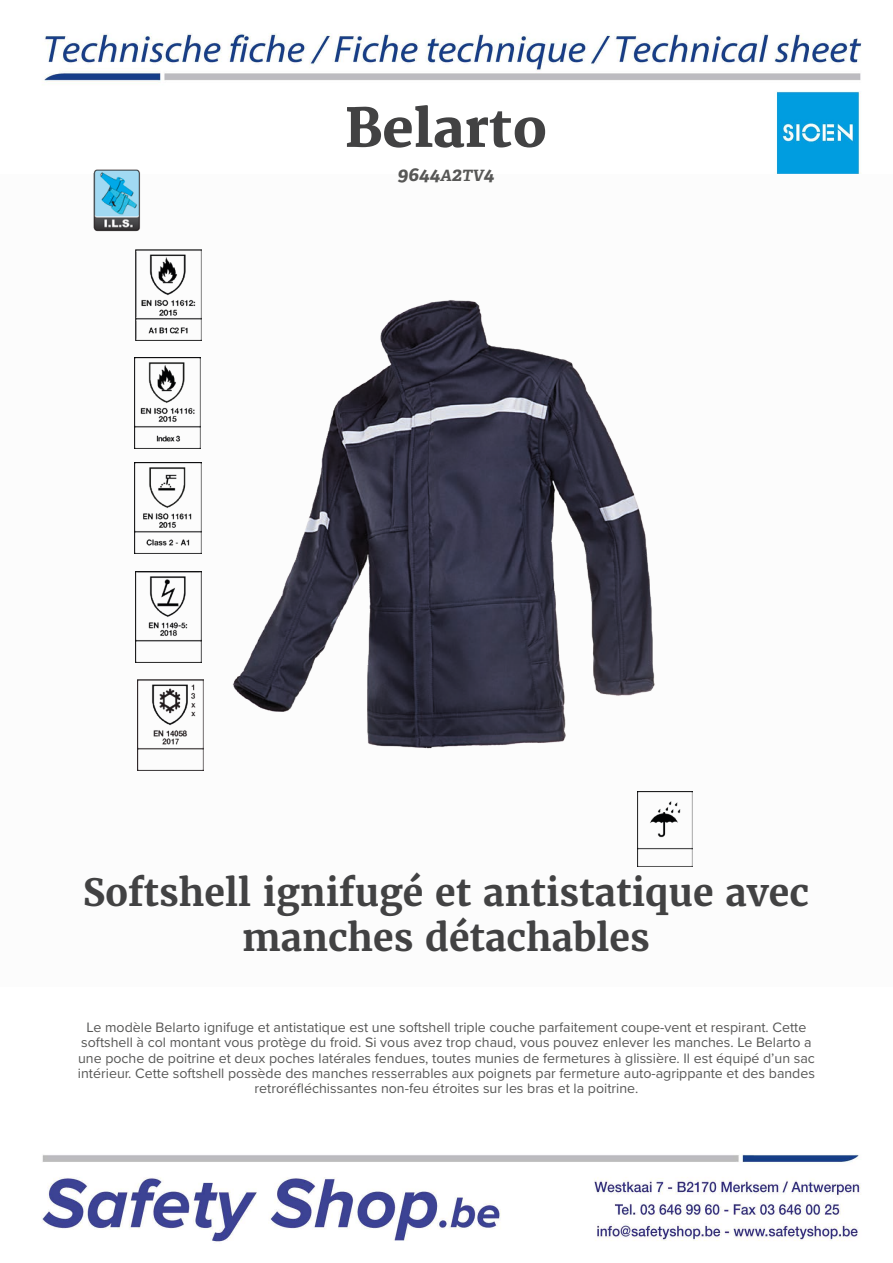
<style>
.page{position:relative;width:893px;height:1263px;background:#fff}
.page>*{position:absolute;margin:0;border:0;box-sizing:border-box;transform-origin:0 0}
.t1{font:800 52.5px "Merriweather";color:#424243}
.t2{font:700 37.5px/45px "Merriweather";color:#424243;text-align:center}
.t3{font:italic 700 19.5px "Adelle PE";color:#575756}
.t4{font:14.25px/15.3px "Proxima Nova";color:#575756;text-align:center}
.s1{font-size:15.6px}
</style>
<div class="page">
<img style="left:41px;top:33px;width:821px;height:1209px">
<div style="left:0;top:174px;width:893px;height:813px;background:#fcfcfc"></div>
<img style="left:91px;top:165px;width:52px;height:67px">
<img style="left:688px;top:791px;width:4px;height:75px">
<img style="left:136px;top:249px;width:66px;height:92px">
<img style="left:135px;top:357px;width:66px;height:91px">
<img style="left:135px;top:462px;width:66px;height:91px">
<img style="left:135px;top:571px;width:66px;height:92px">
<img style="left:137px;top:679px;width:66px;height:92px">
<img style="left:204px;top:170px;width:484px;height:697px">
<h1 class="t1" style="left:345px;top:98px;width:204px">Belarto</h1>
<h3 class="t3" style="left:398px;top:160px;width:98px">9644<span class="s1">A</span>2<span class="s1">TV</span>4</h3>
<h2 class="t2" style="left:83px;top:869px;width:728px">Softshell ignifugé et antistatique avec manches détachables</h2>
<p class="t4" style="left:78px;top:1019px;width:738px">Le modèle Belarto ignifuge et antistatique est une softshell triple couche parfaitement coupe-vent et respirant. Cette softshell à col montant vous protège du froid. Si vous avez trop chaud, vous pouvez enlever les manches. Le Belarto a une poche de poitrine et deux poches latérales fendues, toutes munies de fermetures à glissière. Il est équipé d’un sac intérieur. Cette softshell possède des manches resserrables aux poignets par fermeture auto-agrippante et des bandes retroréfléchissantes non-feu étroites sur les bras et la poitrine.</p>
</div>
